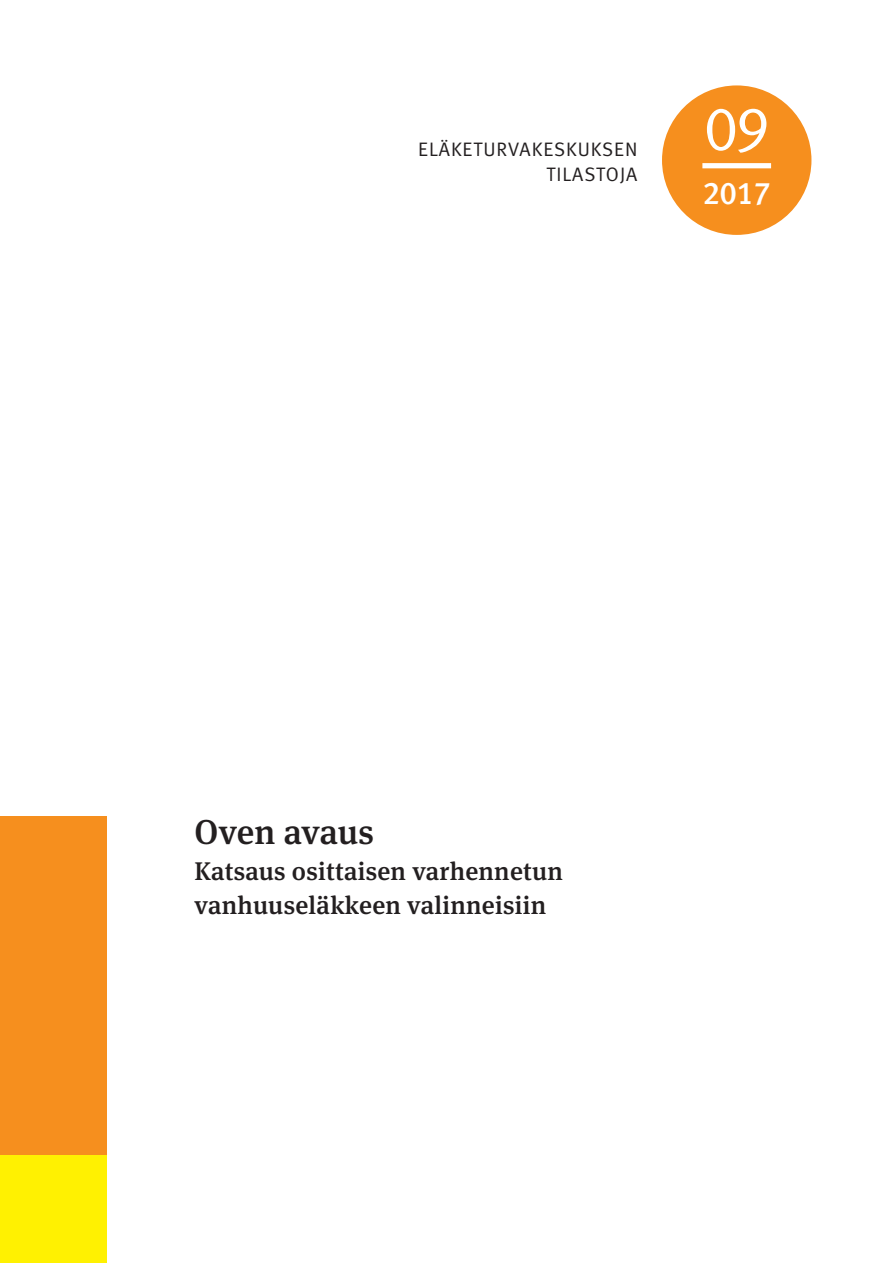
<style>
.page{position:relative;width:893px;height:1263px;background:#fff}
.page>*{position:absolute;margin:0;border:0;box-sizing:border-box;transform-origin:0 0}
.t1{font:61.5px "Meta Normal LF";color:#fff}
.Etukansi_otsikko{font:500 34.5px "Meta Serif Pro";color:#231f20}
.t2{font:31.5px "Meta Medium LF";color:#fff}
.Etukansi_otsikko-2{font:500 25.5px/34.5px "Meta Serif Pro";letter-spacing:.01em;color:#231f20}
.t3{font:19.5px "Meta Normal LF";letter-spacing:.05em;color:#231f20}
</style>
<div class="page">
<div style="left:0;top:816px;width:106px;height:447px;background:#f68f1e"></div>
<div style="left:0;top:1156px;width:106px;height:107px;background:#fff101"></div>
<div style="left:662px;top:85px;width:149px;height:150px;background:#f68f1e;border-radius:50%"></div>
<div style="left:702px;top:163px;width:69px;height:5px;background:#fff"></div>
<p class="t3" style="left:418px;top:138px;width:221px">ELÄKETURVAKESKUKSEN</p>
<p class="t3" style="left:547px;top:163px;width:92px">TILASTOJA</p>
<p class="t1" style="left:704px;top:93px;width:67px">09</p>
<p class="t2" style="left:703px;top:174px;width:70px">2017</p>
<p class="Etukansi_otsikko" style="left:195px;top:805px;width:181px">Oven avaus</p>
<p class="Etukansi_otsikko-2" style="left:195px;top:852px;width:370px">Katsaus osittaisen varhennetun vanhuuseläkkeen valinneisiin</p>
</div>
